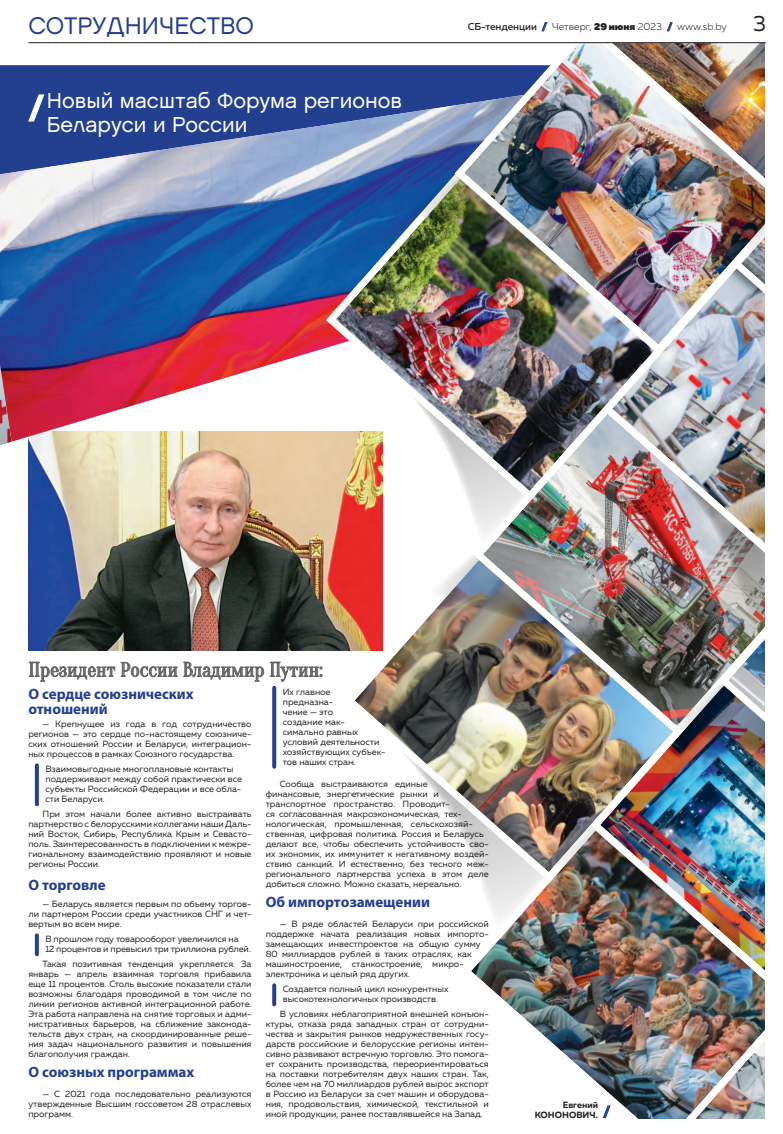
<style>
.page{position:relative;width:783px;height:1134px;background:#fff}
.page>*{position:absolute;margin:0;border:0;box-sizing:border-box;transform-origin:0 0}
.t1{font:900 31.7px "Muller";color:#fff}
.t2{font:24px "Chalet London Nineteen Sixty";color:#233f90}
.t3{font:22px "Muller";color:#231f20}
.надзаголовок{font:21.5px/23.6px "Chalet London Nineteen Sixty";color:#fff}
.заг2{font:20px "Oranienbaum";color:#656568}
.подзаголовок_синий{font:700 15px/15px "Myriad Pro";color:#233f90}
.t4{font:900 14px "Muller";color:#233f90}
.t5{font:300 10px "Muller";color:#231f20}
.врезка_синяя{font:9px/10px "Muller";color:#231f20;text-align:justify}
.Autor{font:700 9px/10px "Muller";color:#231f20;text-align:right}
.s1{font-weight:500}
.s2{font-weight:900;color:#233f90}
.s3{font-weight:900}
</style>
<div class="page">
<svg style="left:35px;top:765px;width:4px;height:39px"></svg>
<svg style="left:35px;top:935px;width:4px;height:19px"></svg>
<svg style="left:272px;top:688px;width:4px;height:79px"></svg>
<svg style="left:272px;top:985px;width:4px;height:19px"></svg>
<img style="left:28px;top:445px;width:312px;height:205px">
<svg style="left:0;top:65px;width:449px;height:380px;background:#314a93"></svg>
<img style="left:0;top:442px;width:12px;height:3px">
<img style="left:0;top:94px;width:449px;height:348px">
<div style="left:337px;top:506px;width:46px;height:43px;background:#e82826"></div>
<img style="left:321px;top:165px;width:277px;height:341px">
<img style="left:340px;top:545px;width:245px;height:278px">
<img style="left:456px;top:816px;width:211px;height:303px">
<svg style="left:422px;top:502px;width:46px;height:216px"></svg>
<img style="left:403px;top:122px;width:46px;height:216px">
<img style="left:539px;top:773px;width:46px;height:216px">
<img style="left:585px;top:740px;width:180px;height:271px">
<img style="left:468px;top:399px;width:195px;height:341px">
<svg style="left:610px;top:595px;width:53px;height:44px;background:#555a4c"></svg>
<img style="left:598px;top:359px;width:167px;height:236px">
<img style="left:449px;top:44px;width:277px;height:315px">
<img style="left:667px;top:979px;width:98px;height:140px">
<img style="left:726px;top:262px;width:39px;height:188px">
<svg style="left:29px;top:662px;width:86px;height:19px"></svg>
<svg style="left:121px;top:662px;width:56px;height:15px"></svg>
<svg style="left:183px;top:662px;width:81px;height:19px"></svg>
<svg style="left:270px;top:662px;width:52px;height:20px"></svg>
<svg style="left:28px;top:95px;width:16px;height:27px"></svg>
<img style="left:663px;top:525px;width:102px;height:341px">
<img style="left:601px;top:213px;width:164px;height:49px">
<img style="left:579px;top:44px;width:186px;height:169px">
<hr style="left:28px;top:43px;width:737px;height:1px;background:#231f20">
<svg style="left:541px;top:22px;width:6px;height:9px"></svg>
<svg style="left:667px;top:22px;width:5px;height:9px"></svg>
<svg style="left:602px;top:1105px;width:8px;height:13px"></svg>
<h2 class="t2" style="left:28px;top:11px;width:227px">СОТРУДНИЧЕСТВО</h2>
<p class="надзаголовок" style="left:47px;top:89px;width:356px">Новый масштаб Форума регионов<br>Беларуси и России</p>
<p class="t1" style="left:28px;top:88px;width:17px">/</p>
<p class="t5" style="left:467px;top:21px;width:260px"><span class="s1">СБ-тенденции</span> <span class="s2">/</span> Четверг, <span class="s3">29 июня</span> 2023 <span class="s2">/</span> www.sb.by</p>
<p class="t3" style="left:752px;top:10px;width:14px">3</p>
<p class="заг2" style="left:28px;top:658px;width:296px">Президент России Владимир Путин:</p>
<p class="подзаголовок_синий" style="left:28px;top:686px;width:167px">О сердце союзнических отношений</p>
<p class="врезка_синяя" style="left:28px;top:718px;width:224px;text-indent:14px">— Крепнущее из года в год сотрудничество регионов — это сердце по-настоящему союзниче&shy;ских отношений России и Беларуси, интеграцион&shy;ных процессов в рамках Союзного государства.</p>
<p class="врезка_синяя" style="left:45px;top:764px;width:198px;text-align:left">Взаимовыгодные многоплановые контакты поддерживают между собой практически все субъекты Российской Федерации и все обла&shy;сти Беларуси.</p>
<p class="врезка_синяя" style="left:28px;top:808px;width:224px;text-indent:14px">При этом начали более активно выстраивать партнерство с белорусскими коллегами наши Даль&shy;ний Восток, Сибирь, Республика Крым и Севасто&shy;поль. Заинтересованность в подключении к межре&shy;гиональному взаимодействию проявляют и новые регионы России.</p>
<p class="подзаголовок_синий" style="left:28px;top:877px;width:79px">О торговле</p>
<p class="врезка_синяя" style="left:28px;top:898px;width:224px;text-indent:14px">— Беларусь является первым по объему торгов&shy;ли партнером России среди участников СНГ и чет&shy;вертым во всем мире.</p>
<p class="врезка_синяя" style="left:45px;top:934px;width:207px">В прошлом году товарооборот увеличился на<br>12 процентов и превысил три триллиона рублей.</p>
<p class="врезка_синяя" style="left:28px;top:958px;width:225px;text-indent:14px">Такая позитивная тенденция укрепляется. За январь — апрель взаимная торговля прибавила еще 11 процентов. Столь высокие показатели стали возможны благодаря проводимой в том числе по линии регионов активной интеграционной работе.<br>Эта работа направлена на снятие торговых и адми&shy;нистративных барьеров, на сближение законода&shy;тельств двух стран, на скоординированные реше&shy;ния задач национального развития и повышения благополучия граждан.</p>
<p class="подзаголовок_синий" style="left:28px;top:1064px;width:167px">О союзных программах</p>
<p class="врезка_синяя" style="left:28px;top:1088px;width:225px;text-indent:14px">— С 2021 года последовательно реализуются утвержденные Высшим госсоветом 28 отраслевых программ.</p>
<p class="врезка_синяя" style="left:283px;top:686px;width:104px;text-align:left">Их главное<br>предназна-<br>чение — это<br>создание мак&shy;симально равных условий деятельности хозяйствующих субъек&shy;тов наших стран.</p>
<p class="врезка_синяя" style="left:266px;top:778px;width:224px;text-align:left;text-indent:14px">Сообща выстраиваются единые<br>финансовые, энергетические рынки и транспортное пространство. Проводит-<br>ся согласованная макроэкономическая, тех&shy;нологическая, промышленная, сельскохозяй&shy;ственная, цифровая политика. Россия и Беларусь делают все, чтобы обеспечить устойчивость сво&shy;их экономик, их иммунитет к негативному воздей&shy;ствию санкций. И естественно, без тесного меж&shy;регионального партнерства успеха в этом деле добиться сложно. Можно сказать, нереально.</p>
<p class="подзаголовок_синий" style="left:266px;top:894px;width:166px">Об импортозамещении</p>
<p class="врезка_синяя" style="left:266px;top:918px;width:224px;text-align:left;text-indent:14px">— В ряде областей Беларуси при российской поддержке начата реализация новых импорто&shy;замещающих инвестпроектов на общую сумму 80 миллиардов рублей в таких отраслях, как машиностроение, станкостроение, микро&shy;электроника и целый ряд других.</p>
<p class="врезка_синяя" style="left:283px;top:984px;width:167px">Создается полный цикл конкурентных высокотехнологичных производств.</p>
<p class="врезка_синяя" style="left:266px;top:1008px;width:224px;text-indent:14px">В условиях неблагоприятной внешней конъюн&shy;ктуры, отказа ряда западных стран от сотрудни&shy;чества и закрытия рынков недружественных госу&shy;дарств российские и белорусские регионы интен&shy;сивно развивают встречную торговлю. Это помога&shy;ет сохранить производства, переориентироваться на поставки потребителям двух наших стран. Так, более чем на 70 миллиардов рублей вырос экспорт в Россию из Беларуси за счет машин и оборудова&shy;ния, продовольствия, химической, текстильной и иной продукции, ранее поставлявшейся на Запад.</p>
<p class="Autor" style="left:534px;top:1100px;width:65px">Евгений<br>КОНОНОВИЧ.</p>
<p class="t4" style="left:603px;top:1103px;width:8px">/</p>
</div>
